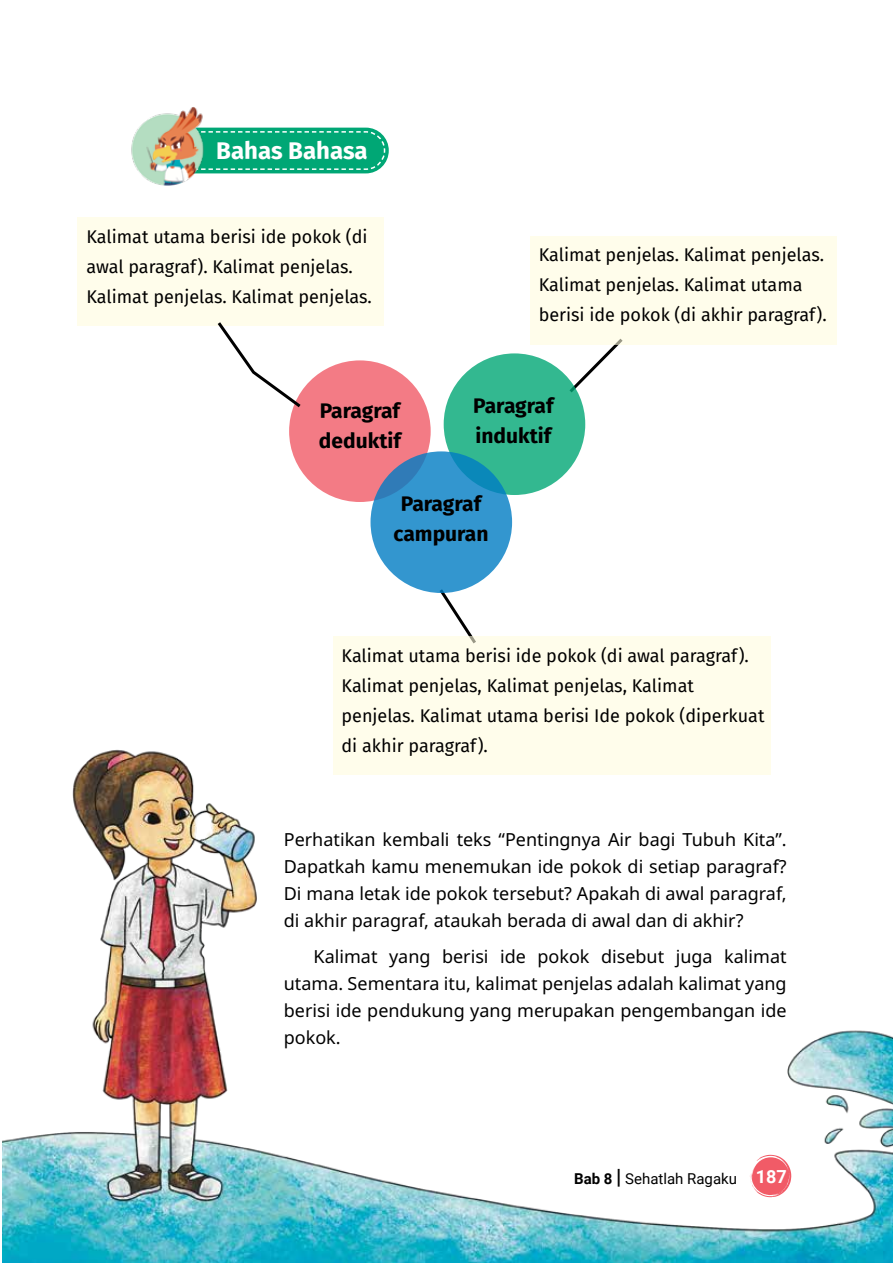
<style>
.page{position:relative;width:893px;height:1263px;background:#fff}
.page>*{position:absolute;margin:0;border:0;box-sizing:border-box;transform-origin:0 0}
.t1{font:700 24px "Fira Sans";color:#fff}
.t2{font:700 21px/30px "Fira Sans";color:#000}
.t3{font:18px/27px "Noto Sans";color:#000;text-align:justify}
.t4{font:18px/30px "Fira Sans";color:#000}
.t5{font:15px "Roboto";color:#000}
.s1{font-weight:700}
.s2{font-weight:700;font-size:21px}
.s3{font-weight:700;font-size:18px;color:#fff}
</style>
<div class="page">
<img style="left:2px;top:749px;width:891px;height:514px">
<svg style="left:208px;top:128px;width:181px;height:45px;background:#11ad7e"></svg>
<img style="left:131px;top:107px;width:77px;height:79px">
<svg style="left:441px;top:586px;width:32px;height:50px"></svg>
<svg style="left:566px;top:344px;width:60px;height:52px"></svg>
<div style="left:289px;top:360px;width:142px;height:142px;background:#f37b85;border-radius:50%"></div>
<div style="left:444px;top:353px;width:141px;height:142px;background:#33b890;border-radius:50%"></div>
<svg style="left:370px;top:451px;width:142px;height:142px;background:#3294cc"></svg>
<div style="left:78px;top:217px;width:306px;height:109px;background:#fffdeb"></div>
<div style="left:333px;top:636px;width:438px;height:138px;background:#fffdeb"></div>
<div style="left:530px;top:236px;width:306px;height:108px;background:#fffdeb"></div>
<svg style="left:217px;top:322px;width:87px;height:88px"></svg>
<svg style="left:750px;top:1155px;width:41px;height:42px"></svg>
<h1 class="t1" style="left:216px;top:130px;width:153px">Bahas Bahasa</h1>
<p class="t4" style="left:86px;top:221px;width:287px">Kalimat utama berisi ide pokok (di awal paragraf). Kalimat penjelas.<br>Kalimat penjelas. Kalimat penjelas.</p>
<p class="t4" style="left:539px;top:240px;width:290px">Kalimat penjelas. Kalimat penjelas.<br>Kalimat penjelas. Kalimat utama berisi ide pokok (di akhir paragraf).</p>
<p class="t2" style="left:319px;top:394px;width:83px">Paragraf deduktif</p>
<p class="t2" style="left:473px;top:389px;width:82px">Paragraf induktif</p>
<p class="t2" style="left:394px;top:487px;width:96px;text-align:center">Paragraf campuran</p>
<p class="t4" style="left:342px;top:640px;width:424px">Kalimat utama berisi ide pokok (di awal paragraf).<br>Kalimat penjelas, Kalimat penjelas, Kalimat penjelas. Kalimat utama berisi Ide pokok (diperkuat di akhir paragraf).</p>
<p class="t3" style="left:284px;top:826px;width:504px">Perhatikan kembali teks “Pentingnya Air bagi Tubuh Kita”.<br>Dapatkah kamu menemukan ide pokok di setiap paragraf?<br>Di mana letak ide pokok tersebut? Apakah di awal paragraf, di akhir paragraf, ataukah berada di awal dan di akhir?</p>
<p class="t3" style="left:284px;top:943px;width:504px;text-indent:30px">Kalimat yang berisi ide pokok disebut juga kalimat utama. Sementara itu, kalimat penjelas adalah kalimat yang berisi ide pendukung yang merupakan pengembangan ide pokok.</p>
<p class="t5" style="left:574px;top:1168px;width:214px"><span class="s1">Bab 8</span> <span class="s2">|</span> Sehatlah Ragaku <span class="s3">187</span></p>
</div>
